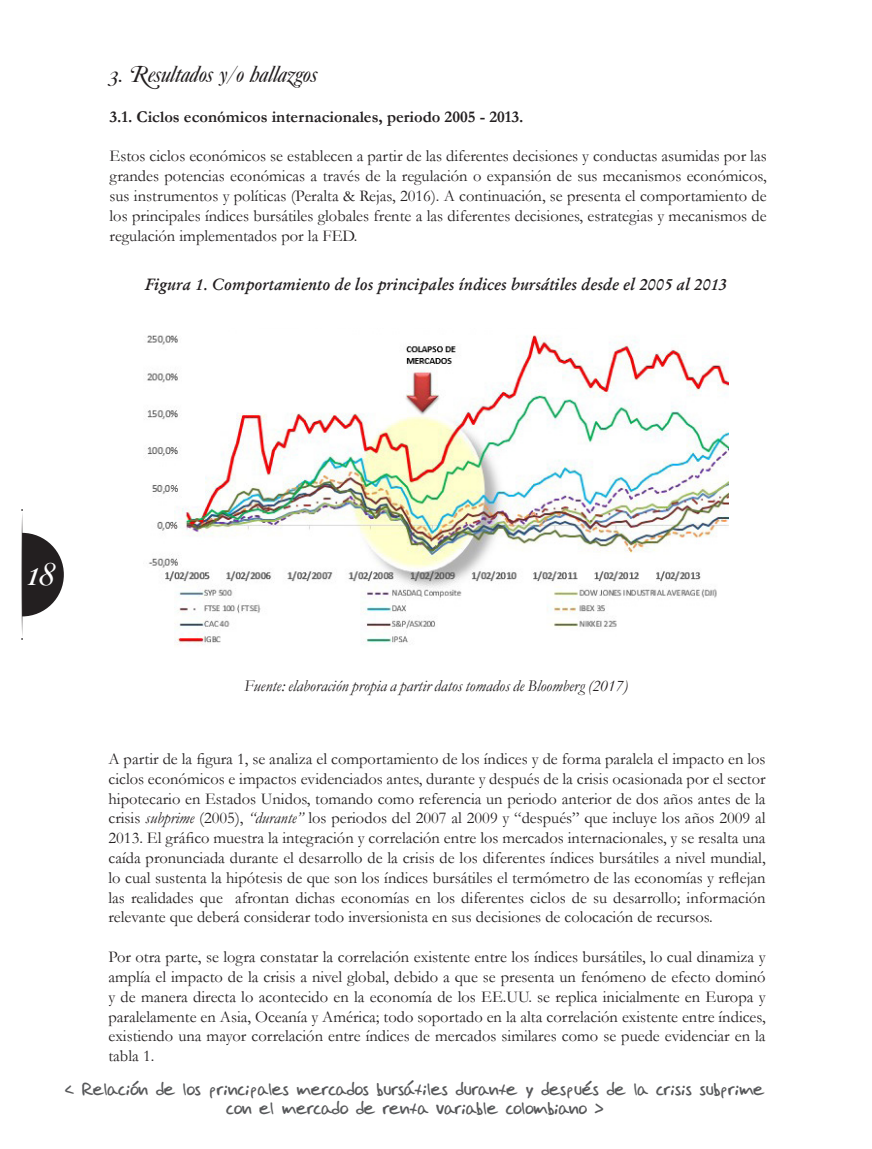
<style>
.page{position:relative;width:872px;height:1149px;background:#fff}
.page>*{position:absolute;margin:0;border:0;box-sizing:border-box;transform-origin:0 0}
.t1{font:italic 37.5px "Caslon No 540 Swa D";color:#fff}
.Subtítulos_Cursiva{font:italic 24px "Caslon No 540 Swa D";color:#231f20}
.CT_Mercatec{font:16.5px/19.8px "Garamond";color:#231f20;text-align:justify}
.Títulos_Mercatec{font:16.5px/18px "Jose Fernandez";color:#57585a;text-align:center}
.CT_Mercatec-2{font:16.5px "Garamond Kursiv Halbfett";color:#231f20}
.CT_Mercatec-3{font:italic 16.5px "Garamond";color:#231f20}
.CT_Mercatec-4{font:700 16.5px "Garamond";color:#231f20}
.s1{font-style:italic}
</style>
<div class="page">
<svg style="left:21px;top:509px;width:43px;height:130px"></svg>
<img style="left:145px;top:335px;width:583px;height:310px">
<p class="Subtítulos_Cursiva" style="left:109px;top:61px;width:209px">3. Resultados y/o hallazgos</p>
<p class="CT_Mercatec-4" style="left:109px;top:105px;width:415px">3.1. Ciclos económicos internacionales, periodo 2005 - 2013.</p>
<p class="CT_Mercatec" style="left:109px;top:146px;width:658px">Estos ciclos económicos se establecen a partir de las diferentes decisiones y conductas asumidas por las grandes potencias económicas a través de la regulación o expansión de sus mecanismos económicos, sus instrumentos y políticas (Peralta &amp; Rejas, 2016). A continuación, se presenta el comportamiento de los principales índices bursátiles globales frente a las diferentes decisiones, estrategias y mecanismos de regulación implementados por la FED.</p>
<p class="CT_Mercatec-2" style="left:145px;top:274px;width:584px">Figura 1. Comportamiento de los principales índices bursátiles desde el 2005 al 2013</p>
<h1 class="t1" style="left:28px;top:552px;width:27px">18</h1>
<p class="CT_Mercatec-3" style="left:244px;top:674px;width:385px">Fuente: elaboración propia a partir datos tomados de Bloomberg (2017)</p>
<p class="CT_Mercatec" style="left:108px;top:748px;width:658px">A partir de la figura 1, se analiza el comportamiento de los índices y de forma paralela el impacto en los ciclos económicos e impactos evidenciados antes, durante y después de la crisis ocasionada por el sector hipotecario en Estados Unidos, tomando como referencia un periodo anterior de dos años antes de la crisis <span class="s1">subprime</span> (2005), <span class="s1">“durante”</span> los periodos del 2007 al 2009 y “después” que incluye los años 2009 al 2013. El gráfico muestra la integración y correlación entre los mercados internacionales, y se resalta una caída pronunciada durante el desarrollo de la crisis de los diferentes índices bursátiles a nivel mundial, lo cual sustenta la hipótesis de que son los índices bursátiles el termómetro de las economías y reflejan las realidades que afrontan dichas economías en los diferentes ciclos de su desarrollo; información relevante que deberá considerar todo inversionista en sus decisiones de colocación de recursos.</p>
<p class="CT_Mercatec" style="left:108px;top:946px;width:658px">Por otra parte, se logra constatar la correlación existente entre los índices bursátiles, lo cual dinamiza y amplía el impacto de la crisis a nivel global, debido a que se presenta un fenómeno de efecto dominó y de manera directa lo acontecido en la economía de los EE.UU. se replica inicialmente en Europa y paralelamente en Asia, Oceanía y América; todo soportado en la alta correlación existente entre índices, existiendo una mayor correlación entre índices de mercados similares como se puede evidenciar en la tabla 1.</p>
<p class="Títulos_Mercatec" style="left:65px;top:1080px;width:700px">&lt; Relación de los principales mercados bursátiles durante y después de la crisis subprime con el mercado de renta variable colombiano &gt;</p>
</div>
